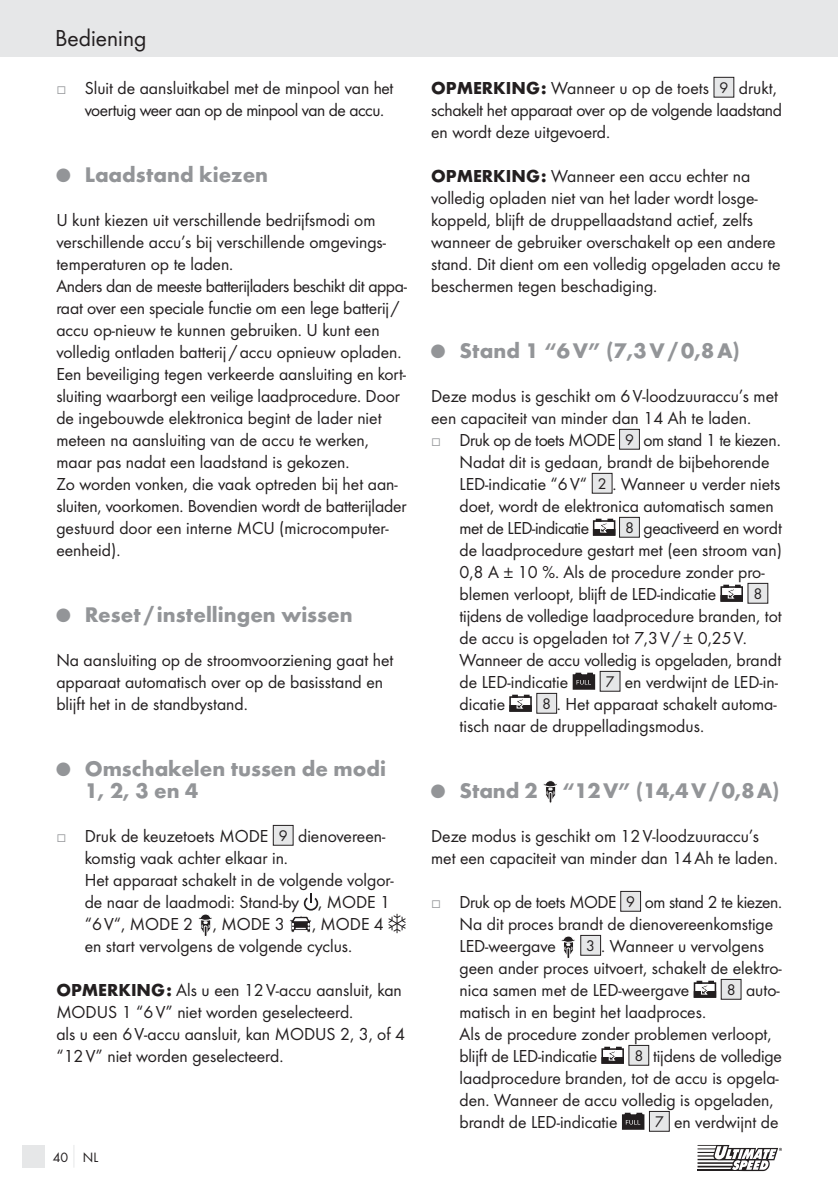
<style>
.page{position:relative;width:838px;height:1190px;background:#fff}
.page>*{position:absolute;margin:0;border:0;box-sizing:border-box;transform-origin:0 0}
.t1{font:24px "Futura Boo";color:#231f20}
.t2{font:700 22px/22px "Futura";color:#939598}
.t3{font:18px/22px "Futura Boo";color:#231f20}
.t4{font:18px/22px "Futura Boo";letter-spacing:-.02em;color:#231f20}
.t5{font:16px "Futura Boo";color:#231f20}
.t6{font:14px "Futura Boo";color:#231f20}
.s1{font-family:"European Pi Three";font-weight:400;font-size:14px}
.s2{font-size:16px}
.s3{font-family:"Futura";font-weight:700}
</style>
<div class="page">
<div style="left:0;top:0;width:838px;height:56px;background:#e6e7e8"></div>
<div style="left:22px;top:1145px;width:23px;height:23px;background:#e6e7e8"></div>
<svg style="left:73px;top:1145px;width:1px;height:22px"></svg>
<hr style="left:698px;top:1145px;width:30px;height:1px;background:#231f20">
<hr style="left:698px;top:1148px;width:34px;height:1px;background:#231f20">
<hr style="left:698px;top:1152px;width:37px;height:1px;background:#231f20">
<hr style="left:698px;top:1155px;width:40px;height:2px;background:#231f20">
<hr style="left:698px;top:1159px;width:43px;height:1px;background:#231f20">
<hr style="left:698px;top:1162px;width:46px;height:2px;background:#231f20">
<hr style="left:698px;top:1166px;width:49px;height:1px;background:#231f20">
<hr style="left:698px;top:1169px;width:52px;height:2px;background:#231f20">
<svg style="left:713px;top:1145px;width:69px;height:26px"></svg>
<div style="left:273px;top:825px;width:20px;height:20px;background:#e6e7e8"></div>
<div style="left:273px;top:825px;width:21px;height:21px;border:1px solid #231f20"></div>
<svg style="left:198px;top:914px;width:14px;height:23px"></svg>
<svg style="left:289px;top:893px;width:29px;height:40px"></svg>
<svg style="left:388px;top:914px;width:18px;height:19px"></svg>
<div style="left:714px;top:77px;width:20px;height:20px;background:#e6e7e8"></div>
<div style="left:620px;top:429px;width:19px;height:20px;background:#e6e7e8"></div>
<div style="left:619px;top:429px;width:21px;height:21px;border:1px solid #231f20"></div>
<div style="left:592px;top:473px;width:20px;height:20px;background:#e6e7e8"></div>
<div style="left:592px;top:473px;width:21px;height:21px;border:1px solid #231f20"></div>
<div style="left:593px;top:520px;width:22px;height:16px;border:2px solid #231f20"></div>
<svg style="left:596px;top:532px;width:16px;height:1px"></svg>
<div style="left:593px;top:529px;width:22px;height:7px;border:2px solid #231f20"></div>
<svg style="left:596px;top:519px;width:17px;height:13px"></svg>
<div style="left:620px;top:517px;width:19px;height:20px;background:#e6e7e8"></div>
<div style="left:619px;top:517px;width:21px;height:21px;border:1px solid #231f20"></div>
<div style="left:720px;top:586px;width:23px;height:16px;border:2px solid #231f20"></div>
<svg style="left:723px;top:598px;width:17px;height:1px"></svg>
<div style="left:720px;top:595px;width:23px;height:7px;border:2px solid #231f20"></div>
<svg style="left:723px;top:585px;width:18px;height:13px"></svg>
<div style="left:748px;top:583px;width:20px;height:20px;background:#e6e7e8"></div>
<div style="left:747px;top:583px;width:21px;height:21px;border:1px solid #231f20"></div>
<svg style="left:572px;top:672px;width:24px;height:18px"></svg>
<div style="left:600px;top:671px;width:20px;height:20px;background:#e6e7e8"></div>
<div style="left:600px;top:671px;width:21px;height:21px;border:1px solid #231f20"></div>
<div style="left:509px;top:696px;width:23px;height:16px;border:2px solid #231f20"></div>
<svg style="left:512px;top:708px;width:17px;height:1px"></svg>
<div style="left:509px;top:705px;width:23px;height:7px;border:2px solid #231f20"></div>
<svg style="left:512px;top:695px;width:18px;height:13px"></svg>
<div style="left:537px;top:693px;width:20px;height:20px;background:#e6e7e8"></div>
<div style="left:536px;top:693px;width:21px;height:21px;border:1px solid #231f20"></div>
<svg style="left:543px;top:780px;width:14px;height:23px"></svg>
<div style="left:621px;top:891px;width:20px;height:20px;background:#e6e7e8"></div>
<div style="left:620px;top:891px;width:21px;height:21px;border:1px solid #231f20"></div>
<svg style="left:561px;top:936px;width:14px;height:23px"></svg>
<div style="left:581px;top:935px;width:20px;height:20px;background:#e6e7e8"></div>
<div style="left:580px;top:935px;width:21px;height:21px;border:1px solid #231f20"></div>
<div style="left:694px;top:982px;width:22px;height:16px;border:2px solid #231f20"></div>
<svg style="left:697px;top:994px;width:16px;height:1px"></svg>
<div style="left:694px;top:991px;width:22px;height:7px;border:2px solid #231f20"></div>
<svg style="left:697px;top:981px;width:17px;height:13px"></svg>
<div style="left:721px;top:979px;width:20px;height:20px;background:#e6e7e8"></div>
<div style="left:721px;top:979px;width:21px;height:21px;border:1px solid #231f20"></div>
<div style="left:601px;top:1048px;width:23px;height:16px;border:2px solid #231f20"></div>
<svg style="left:604px;top:1060px;width:17px;height:1px"></svg>
<div style="left:601px;top:1057px;width:23px;height:7px;border:2px solid #231f20"></div>
<svg style="left:604px;top:1047px;width:18px;height:13px"></svg>
<div style="left:629px;top:1045px;width:20px;height:20px;background:#e6e7e8"></div>
<div style="left:628px;top:1045px;width:21px;height:21px;border:1px solid #231f20"></div>
<svg style="left:622px;top:1112px;width:23px;height:18px"></svg>
<div style="left:649px;top:1111px;width:20px;height:20px;background:#e6e7e8"></div>
<div style="left:649px;top:1111px;width:21px;height:21px;border:1px solid #231f20"></div>
<h1 class="t1" style="left:55px;top:27px;width:93px">Bediening</h1>
<p class="t4" style="left:85px;top:78px;width:310px">Sluit de aansluitkabel met de minpool van het voertuig weer aan op de minpool van de accu.</p>
<p class="t2" style="left:56px;top:165px;width:213px"><span class="s1">-</span> Laadstand kiezen</p>
<p class="t3" style="left:56px;top:210px;width:352px">U kunt kiezen uit verschillende bedrijfsmodi om verschillende accu’s bij verschillende omgevings&shy;temperaturen op te laden.<br>Anders dan de meeste batterijladers beschikt dit appa&shy;raat over een speciale functie om een lege batterij / accu op-nieuw te kunnen gebruiken. U kunt een volledig ontladen batterij / accu opnieuw opladen.<br>Een beveiliging tegen verkeerde aansluiting en kort&shy;sluiting waarborgt een veilige laadprocedure. Door de ingebouwde elektronica begint de lader niet meteen na aansluiting van de accu te werken, maar pas nadat een laadstand is gekozen.<br>Zo worden vonken, die vaak optreden bij het aan&shy;sluiten, voorkomen. Bovendien wordt de batterijlader gestuurd door een interne MCU (microcomputer&shy;eenheid).</p>
<p class="t2" style="left:56px;top:605px;width:298px"><span class="s1">-</span> Reset / instellingen wissen</p>
<p class="t3" style="left:56px;top:650px;width:339px">Na aansluiting op de stroomvoorziening gaat het apparaat automatisch over op de basisstand en blijft het in de standbystand.</p>
<p class="t2" style="left:85px;top:759px;width:303px;text-indent:-28px"><span class="s1">-</span> Omschakelen tussen de modi<br>1, 2, 3 en 4</p>
<p class="t3" style="left:85px;top:826px;width:311px">Druk de keuzetoets MODE <span class="s2">9</span> dienovereen&shy;komstig vaak achter elkaar in.<br>Het apparaat schakelt in de volgende volgor&shy;de naar de laadmodi: Stand-by , MODE 1 “6 V“, MODE 2 , MODE 3</p>
<p class="t3" style="left:85px;top:914px;width:301px;text-indent:227px">, MODE 4 en start vervolgens de volgende cyclus.</p>
<p class="t3" style="left:56px;top:980px;width:350px"><span class="s3">OPMERKING:</span> Als u een 12 V-accu aansluit, kan MODUS 1 “6 V” niet worden geselecteerd.<br>als u een 6 V-accu aansluit, kan MODUS 2, 3, of 4 “12 V” niet worden geselecteerd.</p>
<p class="t6" style="left:53px;top:1150px;width:47px">40 NL</p>
<p class="t4" style="left:431px;top:78px;width:352px"><span class="s3">OPMERKING:</span> Wanneer u op de toets <span class="s2">9</span> drukt, schakelt het apparaat over op de volgende laadstand en wordt deze uitgevoerd.</p>
<p class="t3" style="left:431px;top:166px;width:351px"><span class="s3">OPMERKING:</span> Wanneer een accu echter na volledig opladen niet van het lader wordt losge&shy;koppeld, blijft de druppellaadstand actief, zelfs wanneer de gebruiker overschakelt op een andere stand. Dit dient om een volledig opgeladen accu te beschermen tegen beschadiging.</p>
<p class="t2" style="left:431px;top:341px;width:310px"><span class="s1">-</span> Stand 1 “6 V” (7,3 V / 0,8 A)</p>
<p class="t3" style="left:431px;top:386px;width:348px">Deze modus is geschikt om 6 V-loodzuuraccu’s met een capaciteit van minder dan 14 Ah te laden.</p>
<p class="t3" style="left:460px;top:430px;width:323px">Druk op de toets MODE <span class="s2">9</span> om stand 1 te kiezen.<br>Nadat dit is gedaan, brandt de bijbehorende LED-indicatie “6 V“ <span class="s2">2</span> . Wanneer u verder niets doet, wordt de elektronica automatisch samen met de LED-indicatie</p>
<p class="t3" style="left:460px;top:518px;width:324px;text-indent:166px"><span class="s2">8</span> geactiveerd en wordt de laadprocedure gestart met (een stroom van)<br>0,8 A ± 10 %. Als de procedure zonder pro&shy;blemen verloopt, blijft de LED-indicatie</p>
<p class="t5" style="left:753px;top:587px;width:10px">8</p>
<p class="t3" style="left:460px;top:606px;width:324px">tijdens de volledige laadprocedure branden, tot de accu is opgeladen tot 7,3 V / ± 0,25 V.<br>Wanneer de accu volledig is opgeladen, brandt de LED-indicatie</p>
<p class="t3" style="left:606px;top:672px;width:174px"><span class="s2">7</span> en verdwijnt de LED-in-</p>
<p class="t3" style="left:460px;top:694px;width:47px">dicatie</p>
<p class="t3" style="left:460px;top:694px;width:319px;text-indent:83px"><span class="s2">8</span> . Het apparaat schakelt automa&shy;tisch naar de druppelladingsmodus.</p>
<p class="t2" style="left:431px;top:781px;width:350px"><span class="s1">-</span> Stand 2 “12 V” (14,4 V / 0,8 A)</p>
<p class="t3" style="left:431px;top:826px;width:348px">Deze modus is geschikt om 12 V-loodzuuraccu’s met een capaciteit van minder dan 14 Ah te laden.</p>
<p class="t3" style="left:460px;top:892px;width:324px">Druk op de toets MODE <span class="s2">9</span> om stand 2 te kiezen.<br>Na dit proces brandt de dienovereenkomstige<br>LED-weergave</p>
<p class="t3" style="left:460px;top:936px;width:324px;text-indent:127px"><span class="s2">3</span> . Wanneer u vervolgens geen ander proces uitvoert, schakelt de elektro&shy;nica samen met de LED-weergave</p>
<p class="t3" style="left:727px;top:980px;width:55px"><span class="s2">8</span> auto-</p>
<p class="t3" style="left:460px;top:1002px;width:314px">matisch in en begint het laadproces.<br>Als de procedure zonder problemen verloopt, blijft de LED-indicatie</p>
<p class="t3" style="left:460px;top:1046px;width:324px;text-indent:175px"><span class="s2">8</span> tijdens de volledige laadprocedure branden, tot de accu is opgela&shy;den. Wanneer de accu volledig is opgeladen, brandt de LED-indicatie</p>
<p class="t3" style="left:655px;top:1112px;width:125px"><span class="s2">7</span> en verdwijnt de</p>
</div>
